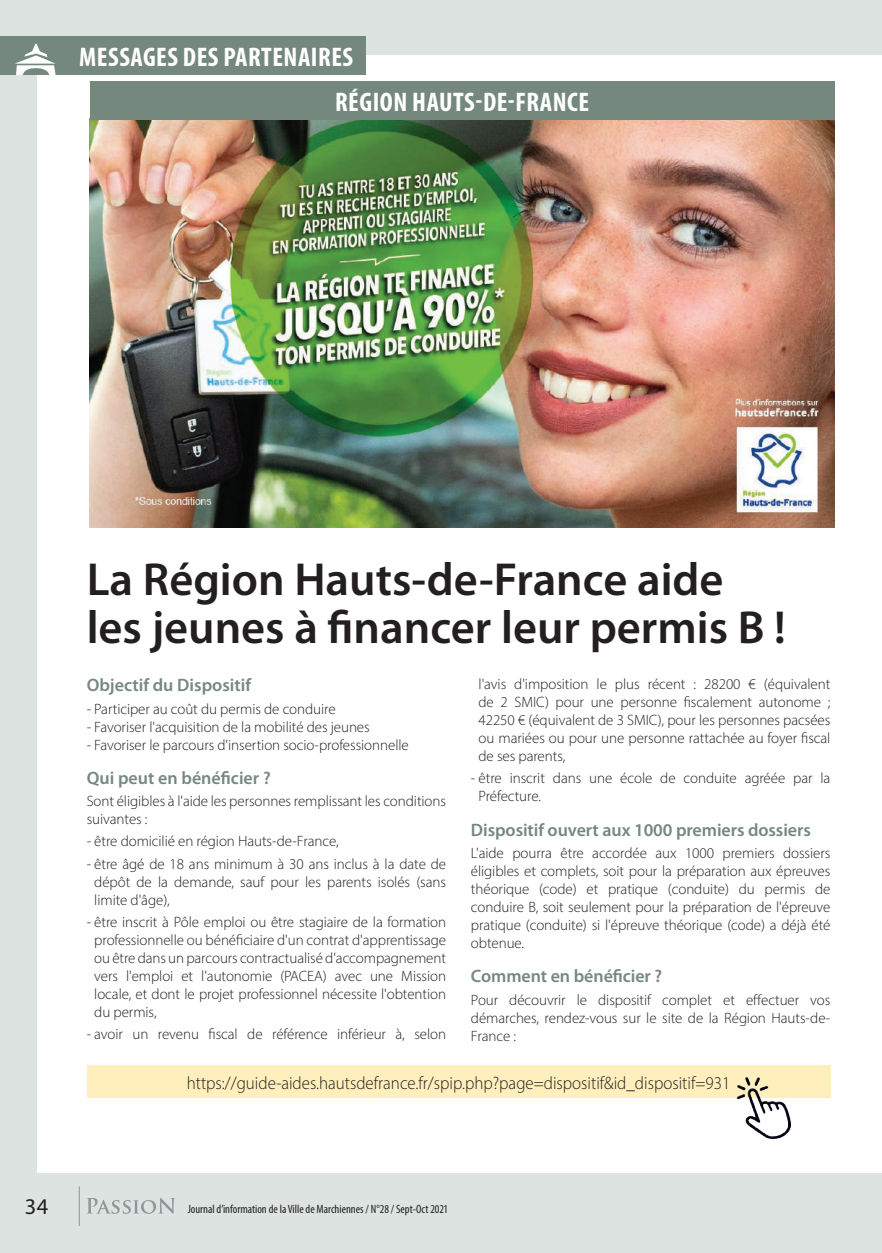
<style>
.page{position:relative;width:882px;height:1253px;background:#dde3e0}
.page>*{position:absolute;margin:0;border:0;box-sizing:border-box;transform-origin:0 0}
.t1{font:600 46.5px/48px "Myriad Pro";color:#231f20}
.t2{font:700 condensed 27px/44.7px "Myriad Pro";letter-spacing:.02em;color:#fff}
.t3{font:22.5px "Myriad Pro";color:#231f20}
.t4{font:600 18px "Myriad Pro";letter-spacing:-.005em;color:#75887e}
.t5{font:300 18px "Myriad Pro";color:#231f20;scale:.94 1}
.t6{font:300 15px/18px "Myriad Pro";letter-spacing:-.005em;color:#231f20;text-align:justify}
.t7{font:condensed 12px "Myriad Pro";color:#231f20}
</style>
<div class="page">
<div style="left:37px;top:55px;width:845px;height:1117px;background:#fff"></div>
<svg style="left:86px;top:1197px;width:89px;height:17px"></svg>
<hr style="left:79px;top:1186px;width:1px;height:40px;background:#939598">
<div style="left:0;top:37px;width:366px;height:38px;background:#75887e"></div>
<svg style="left:15px;top:44px;width:41px;height:31px"></svg>
<img style="left:90px;top:120px;width:744px;height:408px">
<div style="left:90px;top:81px;width:744px;height:39px;background:#75887e"></div>
<div style="left:87px;top:1065px;width:743px;height:33px;background:#feefbc"></div>
<img style="left:736px;top:1077px;width:55px;height:62px">
<h2 class="t2" style="left:335px;top:34px;width:256px;text-indent:-256px">MESSAGES DES PARTENAIRES<br>RÉGION HAUTS-DE-FRANCE</h2>
<h1 class="t1" style="left:87px;top:554px;width:701px">La Région Hauts-de-France aide les jeunes à financer leur permis B !</h1>
<p class="t4" style="left:87px;top:674px;width:166px">Objectif du Dispositif</p>
<p class="t6" style="left:87px;top:699px;width:250px">- Participer au coût du permis de conduire</p>
<p class="t6" style="left:87px;top:717px;width:284px">- Favoriser l'acquisition de la mobilité des jeunes</p>
<p class="t6" style="left:87px;top:735px;width:324px">- Favoriser le parcours d'insertion socio-professionnelle</p>
<p class="t4" style="left:87px;top:766px;width:186px">Qui peut en bénéficier ?</p>
<p class="t6" style="left:87px;top:792px;width:361px">Sont éligibles à l'aide les personnes remplissant les conditions suivantes :</p>
<p class="t6" style="left:87px;top:832px;width:253px">- être domicilié en région Hauts-de-France,</p>
<p class="t6" style="left:94px;top:854px;width:353px;text-indent:-8px">- être âgé de 18 ans minimum à 30 ans inclus à la date de dépôt de la demande, sauf pour les parents isolés (sans limite d'âge),</p>
<p class="t6" style="left:94px;top:913px;width:353px;text-indent:-8px">- être inscrit à Pôle emploi ou être stagiaire de la formation professionnelle ou bénéficiaire d'un contrat d'apprentissage ou être dans un parcours contractualisé d'accompagnement vers l'emploi et l'autonomie (PACEA) avec une Mission locale, et dont le projet professionnel nécessite l'obtention du permis,</p>
<p class="t6" style="left:87px;top:1025px;width:361px">- avoir un revenu fiscal de référence inférieur à, selon</p>
<p class="t6" style="left:478px;top:675px;width:353px">l'avis d'imposition le plus récent : 28200 € (équivalent de 2 SMIC) pour une personne fiscalement autonome ; 42250 € (équivalent de 3 SMIC), pour les personnes pacsées ou mariées ou pour une personne rattachée au foyer fiscal de ses parents,</p>
<p class="t6" style="left:478px;top:769px;width:353px;text-indent:-8px">- être inscrit dans une école de conduite agréée par la<br>Préfecture.</p>
<p class="t4" style="left:471px;top:818px;width:341px">Dispositif ouvert aux 1000 premiers dossiers</p>
<p class="t6" style="left:471px;top:844px;width:361px">L'aide pourra être accordée aux 1000 premiers dossiers éligibles et complets, soit pour la préparation aux épreuves théorique (code) et pratique (conduite) du permis de conduire B, soit seulement pour la préparation de l'épreuve pratique (conduite) si l'épreuve théorique (code) a déjà été obtenue.</p>
<p class="t4" style="left:471px;top:965px;width:193px">Comment en bénéficier ?</p>
<p class="t6" style="left:471px;top:990px;width:361px">Pour découvrir le dispositif complet et effectuer vos démarches, rendez-vous sur le site de la Région Hauts-de-France :</p>
<p class="t5" style="left:187px;top:1072px;width:580px">https://guide-aides.hautsdefrance.fr/spip.php?page=dispositif&amp;id_dispositif=931</p>
<h3 class="t3" style="left:25px;top:1192px;width:25px">34</h3>
<p class="t7" style="left:188px;top:1202px;width:261px">Journal d’information de la Ville de Marchiennes / N°28 / Sept-Oct 2021</p>
</div>
